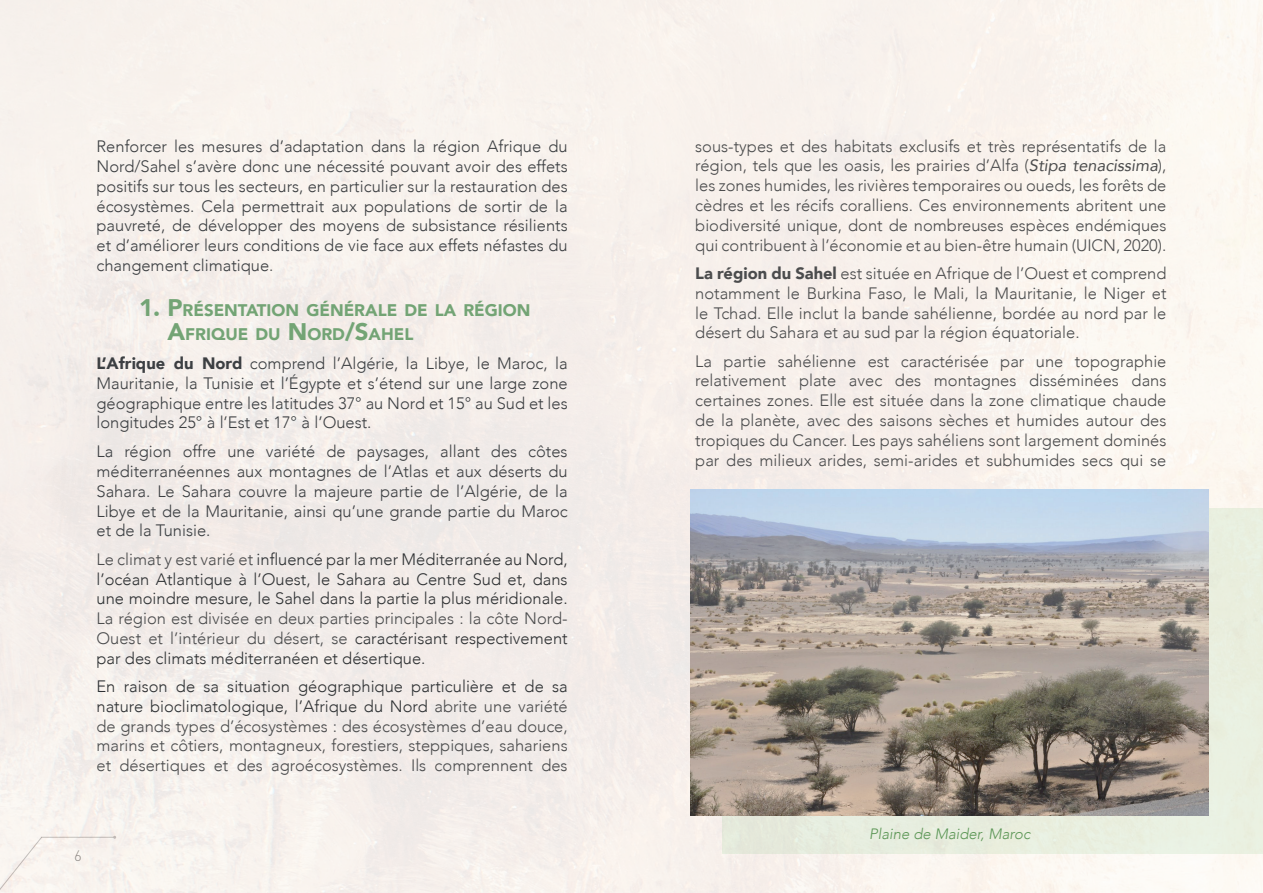
<style>
.page{position:relative;width:1263px;height:893px;background:#fff}
.page>*{position:absolute;margin:0;border:0;box-sizing:border-box;transform-origin:0 0}
.t1{font:900 16.8px/24px "Avenir";color:#73a475}
.t2{font:300 16.5px/19.8px "Avenir";color:#4b4c4d;text-align:justify}
.t3{font:300 16.5px/19.8px "Avenir";color:#3c3f42;text-align:justify}
.t4{font:300 16.5px/19.8px "Avenir";color:#2e3133;text-align:justify}
.t5{font:italic 300 15px "Avenir";color:#5d9757}
.t6{font:300 15px "DIN Pro";color:#4b4c4d}
.s1{color:#4b4c4d}
.s2{font-size:24px}
.s3{font-weight:900}
.s4{color:#2e3133}
.s5{font-weight:400;font-style:italic}
</style>
<div class="page">
<div style="left:723px;top:508px;width:540px;height:346px;background:#e9eedf"></div>
<img style="left:690px;top:490px;width:519px;height:326px">
<p class="t3" style="left:97px;top:137px;width:473px">Renforcer les mesures d’adaptation dans la région Afrique du Nord/Sahel s’avère donc une nécessité pouvant avoir des effets positifs sur tous les secteurs, en particulier sur la restauration des écosystèmes. Cela permettrait aux populations de sortir de la pauvreté, de développer des moyens de subsistance résilients et d’améliorer leurs conditions de vie face aux effets néfastes du changement climatique<span class="s1">.</span></p>
<p class="t1" style="left:167px;top:298px;width:365px;text-indent:-28px"><span class="s2">1. P</span>RÉSENTATION GÉNÉRALE DE LA RÉGION<br><span class="s2">A</span>FRIQUE DU <span class="s2">N</span> ORD<span class="s2">/S</span>AHEL</p>
<p class="t3" style="left:97px;top:353px;width:473px"><span class="s3">L’Afrique du Nord</span> comprend l’Algérie, la Libye, le Maroc, la Mauritanie, la Tunisie et l’Égypte et s’étend sur une large zone géographique entre les latitudes 37° au Nord et 15° au Sud et les longitudes 25° à l’Est et 17° à l’Ouest.</p>
<p class="t3" style="left:97px;top:442px;width:473px">La région offre une variété de paysages, allant des côtes méditerranéennes aux montagnes de l’Atlas et aux déserts du Sahara. Le Sahara couvre la majeure partie de l’Algérie, de la Libye et de la Mauritanie, ainsi qu’une grande partie du Maroc et de la Tunisie.</p>
<p class="t4" style="left:97px;top:549px;width:473px"><span class="s1">Le climat y est varié et</span> influencé par la mer Méditerranée au Nord, l’océan Atlantique à l’Ouest, le Sahara au Centre Sud et, dans une moindre mesure, le Sahel dans la partie la plus méridionale.</p>
<p class="t2" style="left:97px;top:609px;width:473px">La région est divisée en deux parties principales : la côte Nord-Ouest et l’intérieur du désert, se <span class="s4">caractérisant respectivement par des climats méditerranéen et désertique.</span></p>
<p class="t2" style="left:97px;top:676px;width:473px"><span class="s4">En raison de sa situation géographique particulière et de sa nature bioclimatologique, l’Afrique du Nord</span> abrite une variété de grands types d’écosystèmes : des écosystèmes d’eau douce, marins et côtiers, montagneux, forestiers, steppiques, sahariens et désertiques et des agroécosystèmes. Ils comprennent des</p>
<p class="t6" style="left:74px;top:845px;width:9px">6</p>
<p class="t2" style="left:695px;top:136px;width:473px">sous-types et des habitats exclusifs et très représentatifs de la région, tels que les oasis, les prairies d’Alfa (<span class="s5">Stipa tenacissima</span>), les zones humides, les rivières temporaires ou oueds, les forêts de cèdres et les récifs coralliens. Ces environnements abritent une biodiversité unique, dont de nombreuses espèces endémiques qui contribuent à l’économie et au bien-être humain (UICN, 2020).</p>
<p class="t2" style="left:695px;top:263px;width:473px"><span class="s3">La région du Sahel</span> est située en Afrique de l’Ouest et comprend notamment le Burkina Faso, le Mali, la Mauritanie, le Niger et le Tchad. Elle inclut la bande sahélienne, bordée au nord par le désert du Sahara et au sud par la région équatoriale.</p>
<p class="t2" style="left:695px;top:351px;width:473px">La partie sahélienne est caractérisée par une topographie relativement plate avec des montagnes disséminées dans certaines zones. Elle est située dans la zone climatique chaude de la planète, avec des saisons sèches et humides autour des tropiques du Cancer. Les pays sahéliens sont largement dominés par des milieux arides, semi-arides et subhumides secs qui se</p>
<p class="t5" style="left:869px;top:825px;width:163px">Plaine de Maider, Maroc</p>
</div>
